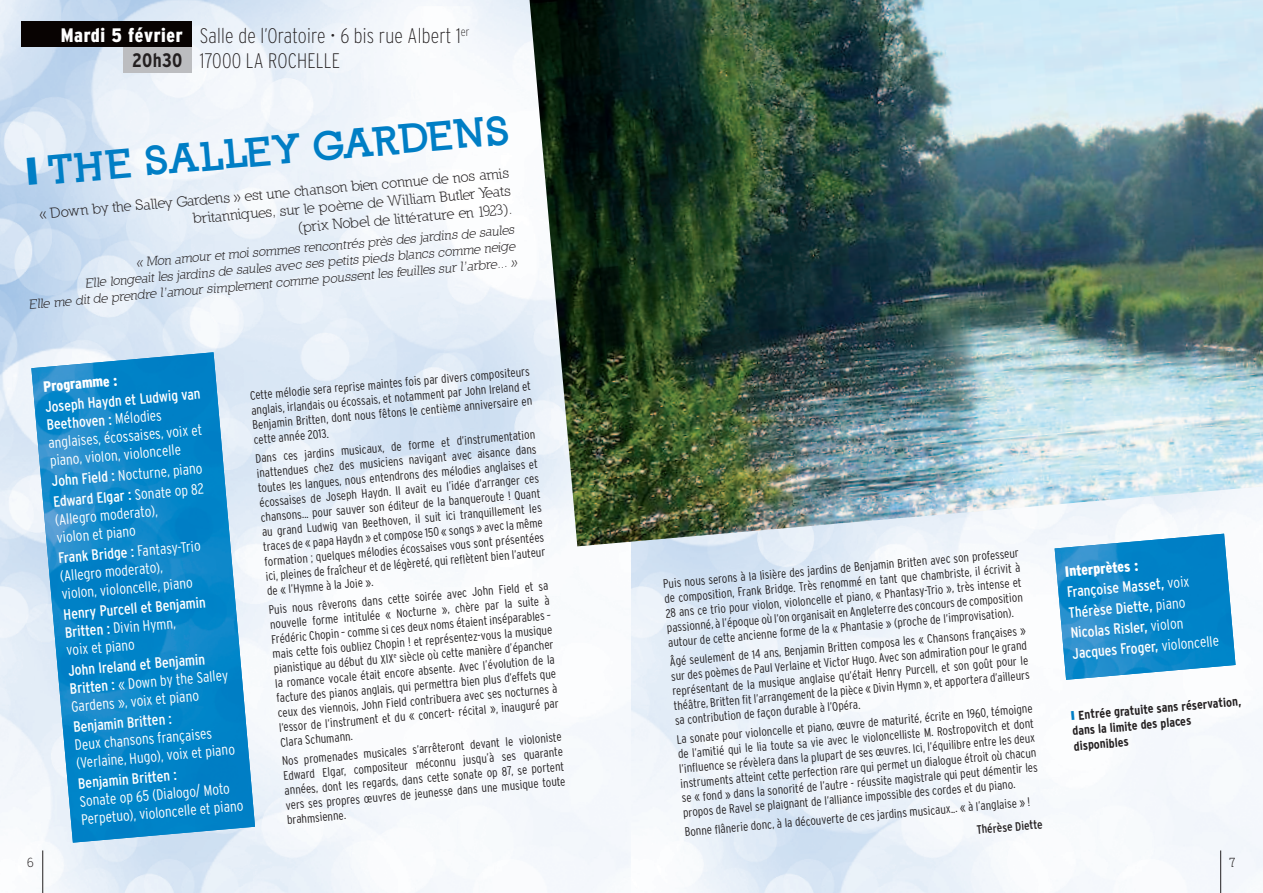
<style>
.page{position:relative;width:1263px;height:893px;background:#fff}
.page>*{position:absolute;margin:0;border:0;box-sizing:border-box;transform-origin:0 0}
.t1{font:900 39px "Nilland";color:#007ec5}
.t2{font:200 condensed 21px/25.2px "Interstate";letter-spacing:.01em;color:#231f20}
.t3{font:900 condensed 19.5px "Interstate";letter-spacing:.03em;color:#fff}
.t4{font:700 condensed 19.5px "Interstate";letter-spacing:.015em;color:#231f20}
.t5{font:300 condensed 15px/18px "Interstate";color:#fff}
.t6{font:condensed 15px/20.5px "Interstate";color:#fff}
.t7{font:15px/18px "Nilland";color:#231f20;text-align:right}
.t8{font:900 condensed 15px "Interstate";color:#fff}
.t9{font:italic 13.5px/16.2px "Nilland";color:#231f20;text-align:right}
.t10{font:13.5px "Nilland";color:#231f20}
.t11{font:700 condensed 12.75px/15.3px "Interstate";color:#231f20}
.t12{font:300 condensed 12.3px/14.7px "Interstate";color:#231f20;text-align:justify}
.t13{font:condensed 12.3px "Interstate";color:#231f20}
.s1{font-weight:400}
.s2{font-weight:300}
.s3{font-weight:900}
.s4{color:#007ec5}
</style>
<div class="page">
<img style="left:0;top:0;width:1263px;height:893px">
<hr style="left:42px;top:850px;width:1px;height:43px;background:#231f20">
<hr style="left:1220px;top:850px;width:1px;height:43px;background:#231f20">
<div style="left:123px;top:47px;width:68px;height:25px;background:#bcbdc0"></div>
<div style="left:21px;top:21px;width:170px;height:26px;background:#080302"></div>
<img style="left:529px;top:0;width:734px;height:546px">
<img style="left:31px;top:352px;width:224px;height:491px">
<img style="left:1054px;top:534px;width:181px;height:146px">
<h3 class="t3" style="left:61px;top:24px;width:124px">Mardi 5 février</h3>
<h3 class="t4" style="left:132px;top:50px;width:52px">20h30</h3>
<h2 class="t2" style="left:200px;top:23px;width:271px">Salle de l’Oratoire • 6 bis rue Albert 1<sup>er<br></sup>17000 LA ROCHELLE</h2>
<h1 class="t1" style="left:24px;top:147px;width:487px;rotate:-5deg">❙ The salley gardens</h1>
<p class="t7" style="left:39px;top:205px;width:473px;rotate:-5deg">« Down by the Salley Gardens » est une chanson bien connue de nos amis britanniques, sur le poème de William Butler Yeats<br>(prix Nobel de littérature en 1923).</p>
<p class="t9" style="left:25px;top:264px;width:492px;rotate:-5deg">« Mon amour et moi sommes rencontrés près des jardins de saules<br>Elle longeait les jardins de saules avec ses petits pieds blancs comme neige<br>Elle me dit de prendre l’amour simplement comme poussent les feuilles sur l’arbre... »</p>
<p class="t12" style="left:249px;top:388px;width:282px;rotate:-5deg">Cette mélodie sera reprise maintes fois par divers compositeurs anglais, irlandais ou écossais, et notamment par John Ireland et Benjamin Britten, dont nous fêtons le centième anniversaire en cette année 2013.</p>
<p class="t8" style="left:43px;top:378px;width:76px;rotate:-5deg">Programme :</p>
<p class="t5" style="left:44px;top:398px;width:157px;rotate:-5deg"><span class="s1">Joseph Haydn et Ludwig van<br>Beethoven :</span> Mélodies anglaises, écossaises, voix et piano, violon, violoncelle</p>
<p class="t12" style="left:255px;top:451px;width:282px;rotate:-5deg">Dans ces jardins musicaux, de forme et d’instrumentation inattendues chez des musiciens navigant avec aisance dans toutes les langues, nous entendrons des mélodies anglaises et écossaises de Joseph Haydn. Il avait eu l’idée d’arranger ces chansons... pour sauver son éditeur de la banqueroute ! Quant au grand Ludwig van Beethoven, il suit ici tranquillement les traces de « papa Haydn » et compose 150 « songs » avec la même formation ; quelques mélodies écossaises vous sont présentées ici, pleines de fraîcheur et de légèreté, qui refl ètent bien l’auteur de « l’Hymne à la Joie ».</p>
<p class="t5" style="left:51px;top:471px;width:153px;line-height:20.5px;rotate:-5deg"><span class="s1">John Field :</span> Nocturne, piano<br><span class="s1">Edward Elgar :</span> Sonate op 82</p>
<p class="t5" style="left:54px;top:510px;width:105px;rotate:-5deg">(Allegro moderato), violon et piano</p>
<p class="t5" style="left:58px;top:549px;width:144px;rotate:-5deg"><span class="s1">Frank Bridge :</span> Fantasy-Trio (Allegro moderato),<br>violon, violoncelle, piano</p>
<p class="t6" style="left:63px;top:605px;width:144px;line-height:18px;rotate:-5deg">Henry Purcell et Benjamin<br>Britten : <span class="s2">Divin Hymn,<br>voix et piano</span></p>
<p class="t5" style="left:67px;top:662px;width:160px;rotate:-5deg"><span class="s1">John Ireland et Benjamin<br>Britten :</span> « Down by the Salley<br>Gardens », voix et piano</p>
<p class="t6" style="left:72px;top:717px;width:101px;rotate:-5deg">Benjamin Britten :</p>
<p class="t12" style="left:268px;top:602px;width:282px;rotate:-5deg">Puis nous rêverons dans cette soirée avec John Field et sa nouvelle forme intitulée « Nocturne », chère par la suite à Frédéric Chopin – comme si ces deux noms étaient inséparables – mais cette fois oubliez Chopin ! et représentez-vous la musique pianistique au début du XIX<sup>e</sup> siècle où cette manière d’épancher la romance vocale était encore absente. Avec l’évolution de la facture des pianos anglais, qui permettra bien plus d’effets que ceux des viennois, John Field contribuera avec ses nocturnes à l’essor de l’instrument et du « concert- récital », inauguré par Clara Schumann.</p>
<p class="t5" style="left:74px;top:736px;width:161px;rotate:-5deg">Deux chansons françaises (Verlaine, Hugo), voix et piano</p>
<p class="t6" style="left:77px;top:773px;width:101px;rotate:-5deg">Benjamin Britten :</p>
<p class="t12" style="left:281px;top:754px;width:282px;rotate:-5deg">Nos promenades musicales s’arrêteront devant le violoniste Edward Elgar, compositeur méconnu jusqu’à ses quarante années, dont les regards, dans cette sonate op 87, se portent vers ses propres œuvres de jeunesse dans une musique toute brahmsienne.</p>
<p class="t5" style="left:79px;top:792px;width:164px;rotate:-5deg">Sonate op 65 (Dialogo/ Moto<br>Perpetuo), violoncelle et piano</p>
<p class="t12" style="left:662px;top:576px;width:359px;rotate:-5deg">Puis nous serons à la lisière des jardins de Benjamin Britten avec son professeur de composition, Frank Bridge. Très renommé en tant que chambriste, il écrivit à 28 ans ce trio pour violon, violoncelle et piano, « Phantasy-Trio », très intense et passionné, à l’époque où l’on organisait en Angleterre des concours de composition autour de cette ancienne forme de la « Phantasie » (proche de l’improvisation).</p>
<p class="t12" style="left:669px;top:654px;width:359px;rotate:-5deg">Âgé seulement de 14 ans, Benjamin Britten composa les « Chansons françaises » sur des poèmes de Paul Verlaine et Victor Hugo. Avec son admiration pour le grand représentant de la musique anglaise qu’était Henry Purcell, et son goût pour le théâtre, Britten fi t l’arrangement de la pièce « Divin Hymn », et apportera d’ailleurs sa contribution de façon durable à l’Opéra.</p>
<p class="t12" style="left:676px;top:732px;width:359px;rotate:-5deg">La sonate pour violoncelle et piano, œuvre de maturité, écrite en 1960, témoigne de l’amitié qui le lia toute sa vie avec le violoncelliste M. Rostropovitch et dont l’infl uence se révèlera dans la plupart de ses œuvres. Ici, l’équilibre entre les deux instruments atteint cette perfection rare qui permet un dialogue étroit où chacun se « fond » dans la sonorité de l’autre - réussite magistrale qui peut démentir les propos de Ravel se plaignant de l’alliance impossible des cordes et du piano.</p>
<p class="t12" style="left:684px;top:824px;width:348px;rotate:-5deg">Bonne fl ânerie donc, à la découverte de ces jardins musicaux... « à l’anglaise » !</p>
<p class="t13" style="left:976px;top:823px;width:68px;rotate:-5deg">Thérèse Diette</p>
<p class="t6" style="left:1064px;top:561px;width:149px;rotate:-5deg"><span class="s3">Interprètes :<br></span>Françoise Masset, <span class="s2">voix<br></span>Thérèse Diette, <span class="s2">piano<br></span>Nicolas Risler, <span class="s2">violon<br></span>Jacques Froger, <span class="s2">violoncelle</span></p>
<p class="t11" style="left:1070px;top:708px;width:172px;rotate:-5deg"><span class="s4">❙</span> Entrée gratuite sans réservation, dans la limite des places disponibles</p>
<p class="t10" style="left:27px;top:855px;width:9px">6</p>
<p class="t10" style="left:1229px;top:855px;width:9px">7</p>
</div>
